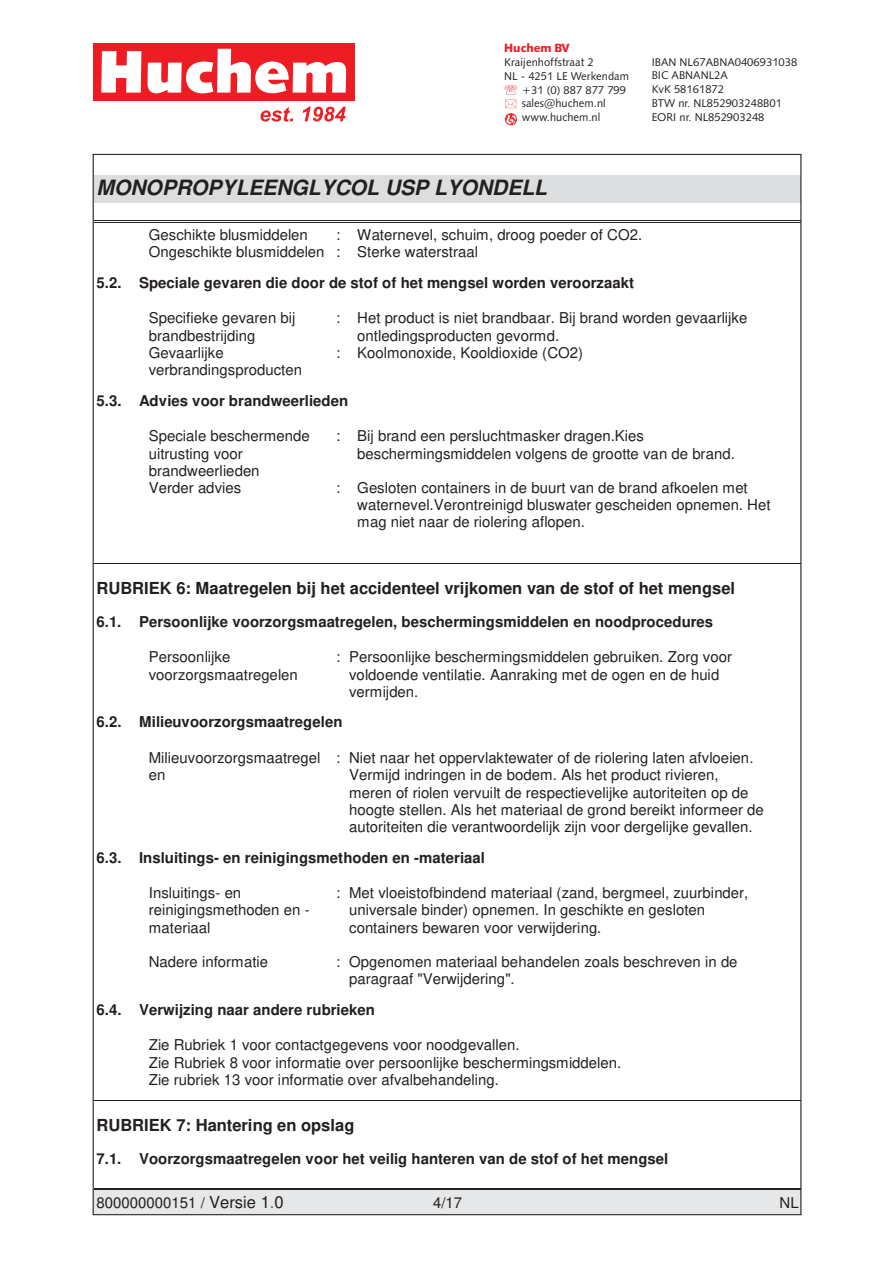
<style>
.page{position:relative;width:893px;height:1263px;background:#fff}
.page>*{position:absolute;margin:0;border:0;box-sizing:border-box;transform-origin:0 0}
.t1{font:italic 700 21px "Nimbus Sans";color:#231f20}
.t2{font:700 16.5px "Nimbus Sans";color:#231f20}
.t3{font:15px/17.2px "Nimbus Sans";color:#231f20}
.t4{font:700 15px "Nimbus Sans";color:#231f20}
.t5{font:900 12px "Humanist 531 CBT";color:#ee1d23}
.t6{font:11.25px/13.8px "Humanist 531 BT Roman A";color:#231f20}
.s1{font-size:16.5px}
.s2{font-size:16.5px;color:#118641}
.s3{font-family:"Nimbus San L"}
</style>
<div class="page">
<svg style="left:93px;top:43px;width:261px;height:58px"></svg>
<svg style="left:261px;top:107px;width:32px;height:15px"></svg>
<svg style="left:303px;top:107px;width:43px;height:15px"></svg>
<svg style="left:505px;top:85px;width:12px;height:23px"></svg>
<div style="left:505px;top:113px;width:12px;height:12px;border:1px solid #ee1d23;border-radius:50%"></div>
<svg style="left:506px;top:114px;width:10px;height:11px"></svg>
<div style="left:94px;top:175px;width:707px;height:28px;background:#dcdddf"></div>
<hr style="left:94px;top:222px;width:707px;height:1px;background:#231f20">
<hr style="left:94px;top:220px;width:707px;height:1px;background:#231f20">
<div style="left:94px;top:1190px;width:707px;height:25px;background:#e6e7e9"></div>
<hr style="left:94px;top:1189px;width:707px;height:1px;background:#231f20">
<hr style="left:94px;top:563px;width:707px;height:1px;background:#231f20">
<hr style="left:94px;top:1100px;width:707px;height:1px;background:#231f20">
<p class="t5" style="left:504px;top:40px;width:67px">Huchem BV</p>
<p class="t6" style="left:504px;top:55px;width:91px">Kraijenhoffstraat 2</p>
<p class="t6" style="left:504px;top:69px;width:126px">NL - 4251 LE Werkendam</p>
<p class="t6" style="left:522px;top:83px;width:106px">+31 (0) 887 877 799</p>
<p class="t6" style="left:522px;top:96px;width:86px">sales@huchem.nl</p>
<p class="t6" style="left:522px;top:110px;width:80px">www.huchem.nl</p>
<h1 class="t1" style="left:97px;top:175px;width:452px">MONOPROPYLEENGLYCOL USP LYONDELL</h1>
<p class="t6" style="left:652px;top:55px;width:147px">IBAN NL67ABNA0406931038<br>BIC ABNANL2A<br>KvK 58161872<br>BTW nr. NL852903248B01<br>EORI nr. NL852903248</p>
<p class="t3" style="left:149px;top:227px;width:495px;text-indent:187px">: Waternevel, schuim, droog poeder of CO2.<br>Ongeschikte blusmiddelen : Sterke waterstraal</p>
<p class="t4" style="left:97px;top:277px;width:539px">5.2. Speciale gevaren die door de stof of het mengsel worden veroorzaakt</p>
<p class="t3" style="left:149px;top:311px;width:148px">Specifieke gevaren bij brandbestrijding</p>
<p class="t3" style="left:357px;top:311px;width:392px;text-indent:-21px">: Het product is niet brandbaar. Bij brand worden gevaarlijke ontledingsproducten gevormd.</p>
<p class="t3" style="left:149px;top:345px;width:155px">Gevaarlijke verbrandingsproducten</p>
<p class="t3" style="left:336px;top:345px;width:249px">: Koolmonoxide, Kooldioxide (CO2)</p>
<p class="t4" style="left:97px;top:395px;width:253px">5.3. Advies voor brandweerlieden</p>
<p class="t3" style="left:149px;top:429px;width:162px">Speciale beschermende uitrusting voor brandweerlieden</p>
<p class="t3" style="left:357px;top:429px;width:379px;text-indent:-21px">: Bij brand een persluchtmasker dragen.Kies beschermingsmiddelen volgens de grootte van de brand.</p>
<p class="t3" style="left:149px;top:480px;width:94px">Verder advies</p>
<p class="t3" style="left:357px;top:480px;width:415px;text-indent:-21px">: Gesloten containers in de buurt van de brand afkoelen met waternevel.Verontreinigd bluswater gescheiden opnemen. Het mag niet naar de riolering aflopen.</p>
<p class="t3" style="left:149px;top:227px;width:161px">Geschikte blusmiddelen</p>
<p class="t2" style="left:97px;top:582px;width:640px">RUBRIEK 6: Maatregelen bij het accidenteel vrijkomen van de stof of het mengsel</p>
<p class="t4" style="left:97px;top:616px;width:618px">6.1. Persoonlijke voorzorgsmaatregelen, beschermingsmiddelen en noodprocedures</p>
<p class="t3" style="left:149px;top:650px;width:151px">Persoonlijke voorzorgsmaatregelen</p>
<p class="t3" style="left:349px;top:650px;width:384px;text-indent:-13px">: Persoonlijke beschermingsmiddelen gebruiken. Zorg voor voldoende ventilatie. Aanraking met de ogen en de huid vermijden.</p>
<p class="t4" style="left:97px;top:716px;width:247px">6.2. Milieuvoorzorgsmaatregelen</p>
<p class="t3" style="left:149px;top:750px;width:173px">Milieuvoorzorgsmaatregel en</p>
<p class="t3" style="left:349px;top:750px;width:416px;text-indent:-13px">: Niet naar het oppervlaktewater of de riolering laten afvloeien.<br>Vermijd indringen in de bodem. Als het product rivieren, meren of riolen vervuilt de respectievelijke autoriteiten op de hoogte stellen. Als het materiaal de grond bereikt informeer de autoriteiten die verantwoordelijk zijn voor dergelijke gevallen.</p>
<p class="t4" style="left:97px;top:851px;width:390px">6.3. Insluitings- en reinigingsmethoden en -materiaal</p>
<p class="t3" style="left:149px;top:885px;width:162px">Insluitings- en reinigingsmethoden en - materiaal</p>
<p class="t3" style="left:349px;top:885px;width:401px;text-indent:-13px">: Met vloeistofbindend materiaal (zand, bergmeel, zuurbinder, universale binder) opnemen. In geschikte en gesloten containers bewaren voor verwijdering.</p>
<p class="t3" style="left:149px;top:954px;width:121px">Nadere informatie</p>
<p class="t3" style="left:349px;top:954px;width:390px;text-indent:-13px">: Opgenomen materiaal behandelen zoals beschreven in de paragraaf "Verwijdering".</p>
<p class="t4" style="left:97px;top:1004px;width:280px">6.4. Verwijzing naar andere rubrieken</p>
<p class="t3" style="left:149px;top:1038px;width:474px">Zie Rubriek 1 voor contactgegevens voor noodgevallen.<br>Zie Rubriek 8 voor informatie over persoonlijke beschermingsmiddelen.<br>Zie rubriek 13 voor informatie over afvalbehandeling.</p>
<p class="t2" style="left:97px;top:1119px;width:259px">RUBRIEK 7: Hantering en opslag</p>
<p class="t4" style="left:97px;top:1152px;width:573px">7.1. Voorzorgsmaatregelen voor het veilig hanteren van de stof of het mengsel</p>
<p class="t3" style="left:97px;top:1196px;width:189px">800000000151 / <span class="s1">Versie 1</span><span class="s2">.</span><span class="s1">0</span></p>
<p class="t3" style="left:433px;top:1196px;width:31px">4/1<span class="s3">7</span></p>
<p class="t3" style="left:780px;top:1196px;width:21px">NL</p>
</div>
